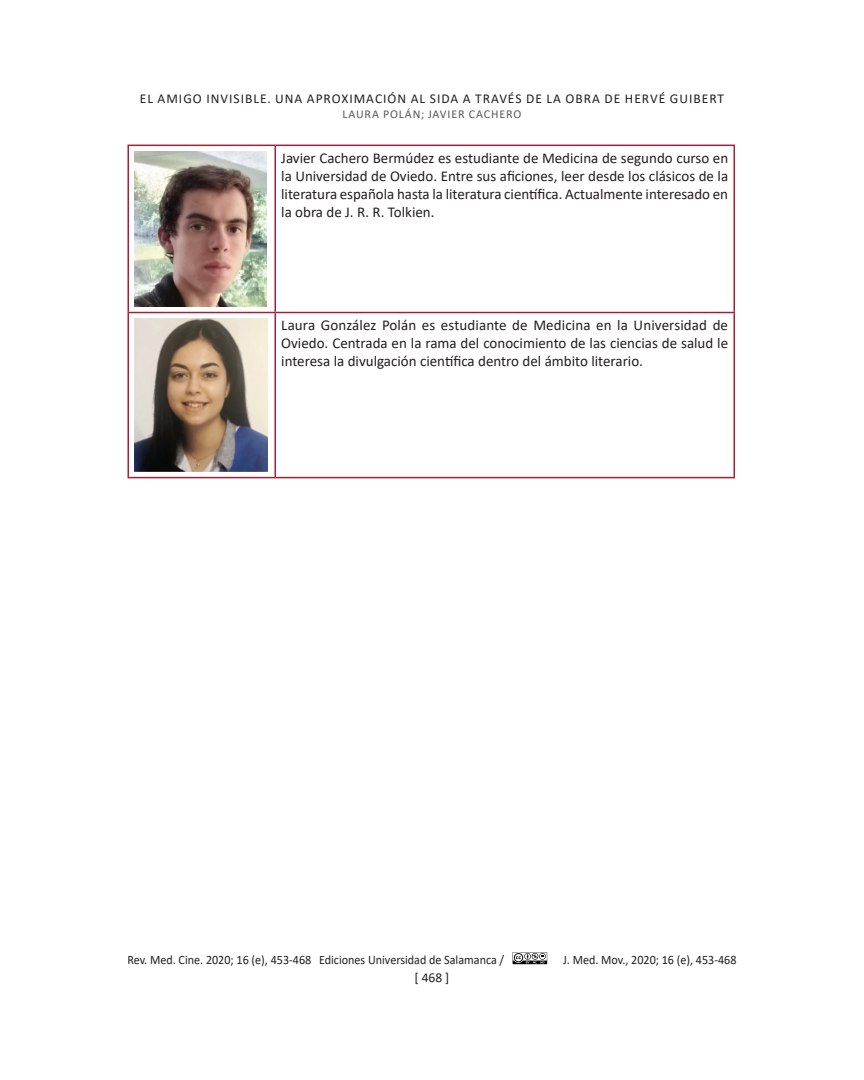
<style>
.page{position:relative;width:864px;height:1080px;background:#fff}
.page>*{position:absolute;margin:0;border:0;box-sizing:border-box;transform-origin:0 0}
.author{font:15px/18px "Calibri";color:#231f20;text-align:justify}
.t1{font:13.5px "Calibri";letter-spacing:.075em;color:#231f20}
.t2{font:12.75px "Calibri";color:#231f20;scale:.95 1}
.t3{font:12px "Calibri";letter-spacing:.075em;color:#57585a}
</style>
<div class="page">
<svg style="left:513px;top:952px;width:34px;height:12px"></svg>
<hr style="left:128px;top:145px;width:147px;height:1px;background:#a62035">
<hr style="left:128px;top:146px;width:1px;height:166px;background:#a62035">
<hr style="left:275px;top:145px;width:460px;height:1px;background:#a62035">
<hr style="left:274px;top:146px;width:2px;height:166px;background:#a62035">
<hr style="left:734px;top:146px;width:1px;height:166px;background:#a62035">
<hr style="left:128px;top:312px;width:147px;height:1px;background:#a62035">
<hr style="left:128px;top:313px;width:1px;height:164px;background:#a62035">
<hr style="left:275px;top:312px;width:460px;height:1px;background:#a62035">
<hr style="left:274px;top:313px;width:2px;height:164px;background:#a62035">
<hr style="left:734px;top:313px;width:1px;height:164px;background:#a62035">
<hr style="left:128px;top:477px;width:147px;height:1px;background:#a62035">
<hr style="left:275px;top:477px;width:460px;height:1px;background:#a62035">
<img style="left:134px;top:151px;width:133px;height:156px">
<img style="left:134px;top:319px;width:134px;height:153px">
<p class="t1" style="left:140px;top:89px;width:586px">EL AMIGO INVISIBLE. UNA APROXIMACIÓN AL SIDA A TRAVÉS DE LA OBRA DE HERVÉ GUIBERT</p>
<p class="t3" style="left:342px;top:105px;width:180px">LAURA POLÁN; JAVIER CACHERO</p>
<p class="author" style="left:281px;top:148px;width:448px">Javier Cachero Bermúdez es estudiante de Medicina de segundo curso en la Universidad de Oviedo. Entre sus aficiones, leer desde los clásicos de la literatura española hasta la literatura científica. Actualmente interesado en la obra de J. R. R. Tolkien.</p>
<p class="author" style="left:281px;top:315px;width:448px">Laura González Polán es estudiante de Medicina en la Universidad de Oviedo. Centrada en la rama del conocimiento de las ciencias de salud le interesa la divulgación científica dentro del ámbito literario.</p>
<p class="t2" style="left:128px;top:951px;width:398px">Rev. Med. Cine. 2020; 16 (e), 453-468 Ediciones Universidad de Salamanca /</p>
<p class="t2" style="left:563px;top:951px;width:184px">J. Med. Mov., 2020; 16 (e), 453-468</p>
<p class="t1" style="left:415px;top:968px;width:36px">[ 468 ]</p>
</div>
